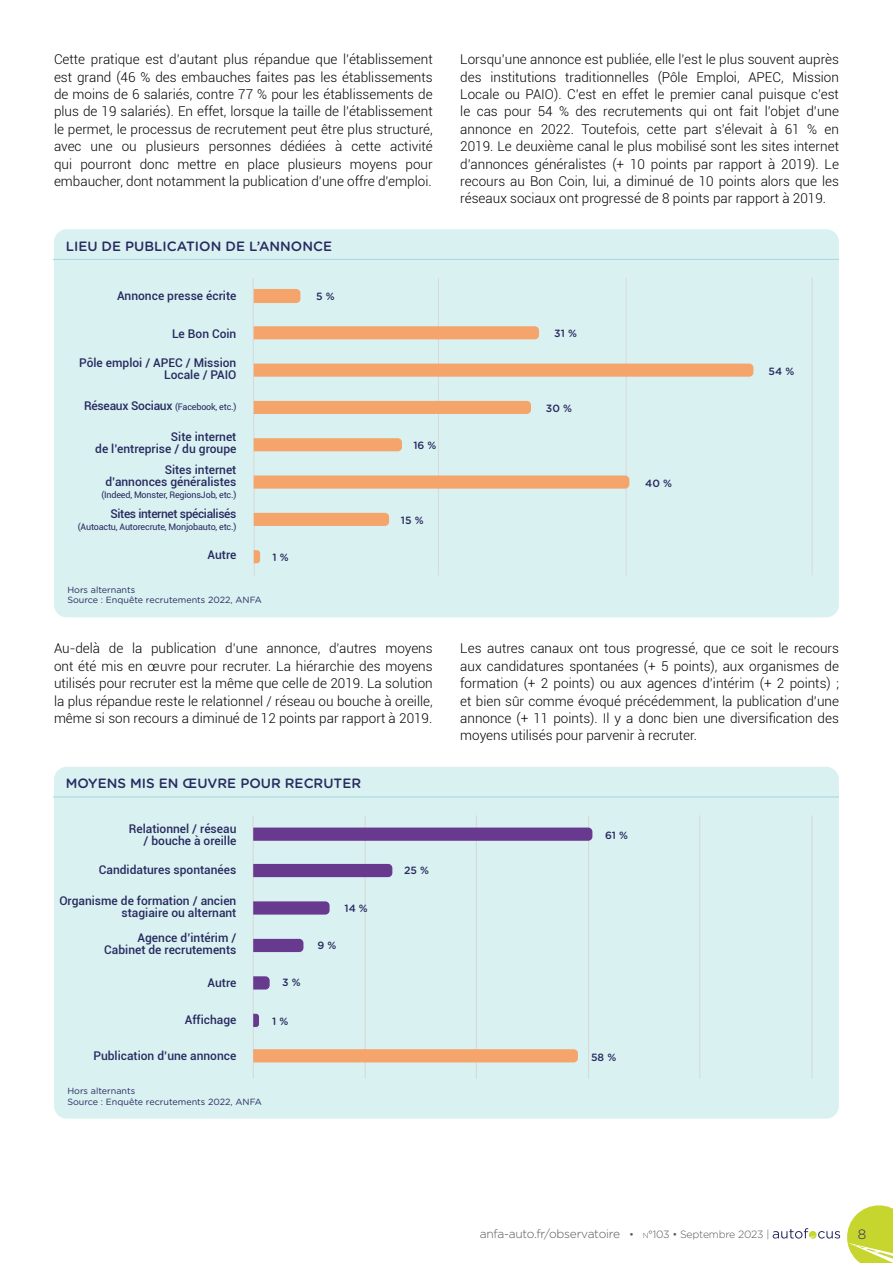
<style>
.page{position:relative;width:893px;height:1263px;background:#fff}
.page>*{position:absolute;margin:0;border:0;box-sizing:border-box;transform-origin:0 0}
.t1{font:300 13.5px/17.4px "Roboto";color:#000;text-align:justify}
.TITRE-tableau-light{font:500 13.5px "Gotham Rounded";color:#282a5f}
.t2{font:300 13.5px "Gotham";color:#282a5f}
.Légende{font:500 12px/12px "Roboto";color:#282a5f;text-align:right}
.t3{font:300 12px "Gotham";letter-spacing:-.02em;color:#575756}
.Légende-2{font:500 12px "Roboto";letter-spacing:-.03em;color:#282a5f}
.t4{font:500 10.5px "Gotham Rounded";color:#282a5f}
.Légende-3{font:9px "Roboto";letter-spacing:-.02em;color:#282a5f}
.t5{font:9px "Gotham Rounded";color:#282a5f}
.s1{font-weight:500;font-size:12px}
.s2{font-size:10.5px}
.s3{font-size:7.35px}
</style>
<div class="page">
<svg style="left:773px;top:1205px;width:120px;height:58px"></svg>
<div style="left:54px;top:767px;width:785px;height:351px;background:#daf1f2;border-radius:13px"></div>
<hr style="left:811px;top:815px;width:1px;height:264px;background:#d8dad9">
<hr style="left:699px;top:815px;width:1px;height:264px;background:#d8dad9">
<hr style="left:588px;top:815px;width:1px;height:264px;background:#d8dad9">
<hr style="left:476px;top:815px;width:1px;height:264px;background:#d8dad9">
<hr style="left:365px;top:815px;width:1px;height:264px;background:#d8dad9">
<hr style="left:252px;top:815px;width:2px;height:264px;background:#d8dad9">
<div style="left:54px;top:229px;width:785px;height:388px;background:#daf1f2;border-radius:13px"></div>
<hr style="left:53px;top:259px;width:786px;height:1px;background:#a4d7db">
<hr style="left:812px;top:278px;width:1px;height:297px;background:#d8dad9">
<hr style="left:53px;top:797px;width:786px;height:1px;background:#a4d7db">
<svg style="left:252px;top:278px;width:501px;height:297px"></svg>
<svg style="left:253px;top:827px;width:339px;height:14px;background:#6d4494"></svg>
<div style="left:253px;top:864px;width:139px;height:13px;background:#673a8f"></div>
<svg style="left:253px;top:901px;width:77px;height:13px"></svg>
<svg style="left:253px;top:939px;width:50px;height:13px"></svg>
<svg style="left:253px;top:976px;width:17px;height:13px"></svg>
<svg style="left:253px;top:1014px;width:6px;height:13px"></svg>
<svg style="left:253px;top:1049px;width:325px;height:13px;background:#f4a56e"></svg>
<p class="t1" style="left:54px;top:50px;width:380px">Cette pratique est d’autant plus répandue que l’établissement est grand (46 % des embauches faites pas les établissements de moins de 6 salariés, contre 77 % pour les établissements de plus de 19 salariés). En effet, lorsque la taille de l’établissement le permet, le processus de recrutement peut être plus structuré, avec une ou plusieurs personnes dédiées à cette activité qui pourront donc mettre en place plusieurs moyens pour embaucher, dont notamment la publication d’une offre d’emploi.</p>
<p class="t1" style="left:460px;top:50px;width:380px">Lorsqu’une annonce est publiée, elle l’est le plus souvent auprès des institutions traditionnelles (Pôle Emploi, APEC, Mission Locale ou PAIO). C’est en effet le premier canal puisque c’est le cas pour 54 % des recrutements qui ont fait l’objet d’une annonce en 2022. Toutefois, cette part s’élevait à 61 % en 2019. Le deuxième canal le plus mobilisé sont les sites internet d’annonces généralistes (+ 10 points par rapport à 2019). Le recours au Bon Coin, lui, a diminué de 10 points alors que les réseaux sociaux ont progressé de 8 points par rapport à 2019.</p>
<p class="TITRE-tableau-light" style="left:66px;top:236px;width:268px">LIEU DE PUBLICATION DE L’ANNONCE</p>
<p class="Légende" style="left:117px;top:290px;width:121px">Annonce presse écrite</p>
<p class="Légende" style="left:172px;top:327px;width:66px">Le Bon Coin</p>
<p class="Légende" style="left:79px;top:356px;width:159px">Pôle emploi / APEC / Mission<br>Locale / PAIO</p>
<p class="Légende-3" style="left:84px;top:401px;width:154px"><span class="s1">Réseaux Sociaux</span> (Facebook, etc.)</p>
<p class="Légende" style="left:95px;top:431px;width:143px">Site internet<br>de l’entreprise / du groupe</p>
<p class="Légende" style="left:105px;top:463px;width:133px">Sites internet d’annonces généralistes</p>
<p class="Légende-3" style="left:101px;top:488px;width:137px">(Indeed, Monster, RegionsJob, etc.)</p>
<p class="Légende-2" style="left:110px;top:506px;width:127px">Sites internet spécialisés</p>
<p class="Légende-3" style="left:78px;top:521px;width:160px">(Autoactu, Autorecrute, Monjobauto, etc.)</p>
<p class="Légende" style="left:208px;top:549px;width:30px">Autre</p>
<p class="t5" style="left:67px;top:583px;width:69px">Hors alternants</p>
<p class="t5" style="left:67px;top:594px;width:196px">Source : Enquête recrutements 2022, ANFA</p>
<p class="t4" style="left:272px;top:550px;width:18px">1 %</p>
<p class="t4" style="left:316px;top:289px;width:20px">5 %</p>
<p class="t4" style="left:413px;top:437px;width:25px">16 %</p>
<p class="t4" style="left:401px;top:512px;width:24px">15 %</p>
<p class="t4" style="left:554px;top:325px;width:24px">31 %</p>
<p class="t4" style="left:546px;top:400px;width:28px">30 %</p>
<p class="t4" style="left:645px;top:475px;width:28px">40 %</p>
<p class="t4" style="left:769px;top:364px;width:27px">54 %</p>
<p class="t1" style="left:54px;top:639px;width:380px">Au-delà de la publication d’une annonce, d’autres moyens ont été mis en œuvre pour recruter. La hiérarchie des moyens utilisés pour recruter est la même que celle de 2019. La solution la plus répandue reste le relationnel / réseau ou bouche à oreille, même si son recours a diminué de 12 points par rapport à 2019.</p>
<p class="t1" style="left:460px;top:639px;width:380px">Les autres canaux ont tous progressé, que ce soit le recours aux candidatures spontanées (+ 5 points), aux organismes de formation (+ 2 points) ou aux agences d’intérim (+ 2 points) ; et bien sûr comme évoqué précédemment, la publication d’une annonce (+ 11 points). Il y a donc bien une diversification des moyens utilisés pour parvenir à recruter.</p>
<p class="TITRE-tableau-light" style="left:66px;top:774px;width:297px">MOYENS MIS EN ŒUVRE POUR RECRUTER</p>
<p class="Légende" style="left:129px;top:822px;width:109px">Relationnel / réseau / bouche à oreille</p>
<p class="Légende" style="left:99px;top:863px;width:139px">Candidatures spontanées</p>
<p class="Légende" style="left:59px;top:894px;width:179px">Organisme de formation / ancien stagiaire ou alternant</p>
<p class="Légende" style="left:104px;top:931px;width:134px">Agence d’intérim /<br>Cabinet de recrutements</p>
<p class="Légende" style="left:208px;top:976px;width:30px">Autre</p>
<p class="Légende" style="left:185px;top:1014px;width:53px">Affichage</p>
<p class="Légende" style="left:93px;top:1049px;width:144px">Publication d’une annonce</p>
<p class="t5" style="left:67px;top:1084px;width:69px">Hors alternants</p>
<p class="t5" style="left:67px;top:1095px;width:196px">Source : Enquête recrutements 2022, ANFA</p>
<p class="t4" style="left:282px;top:975px;width:20px">3 %</p>
<p class="t4" style="left:272px;top:1014px;width:18px">1 %</p>
<p class="t4" style="left:344px;top:901px;width:25px">14 %</p>
<p class="t4" style="left:317px;top:938px;width:20px">9 %</p>
<p class="t4" style="left:404px;top:863px;width:27px">25 %</p>
<p class="t4" style="left:605px;top:827px;width:24px">61 %</p>
<p class="t4" style="left:591px;top:1049px;width:27px">58 %</p>
<p class="t3" style="left:480px;top:1226px;width:291px">anfa-auto.fr/observatoire <span class="s2">•</span> <span class="s3">n</span><span class="s2">°103 • Septembre 2023 |</span></p>
<p class="t2" style="left:858px;top:1225px;width:10px">8</p>
</div>
